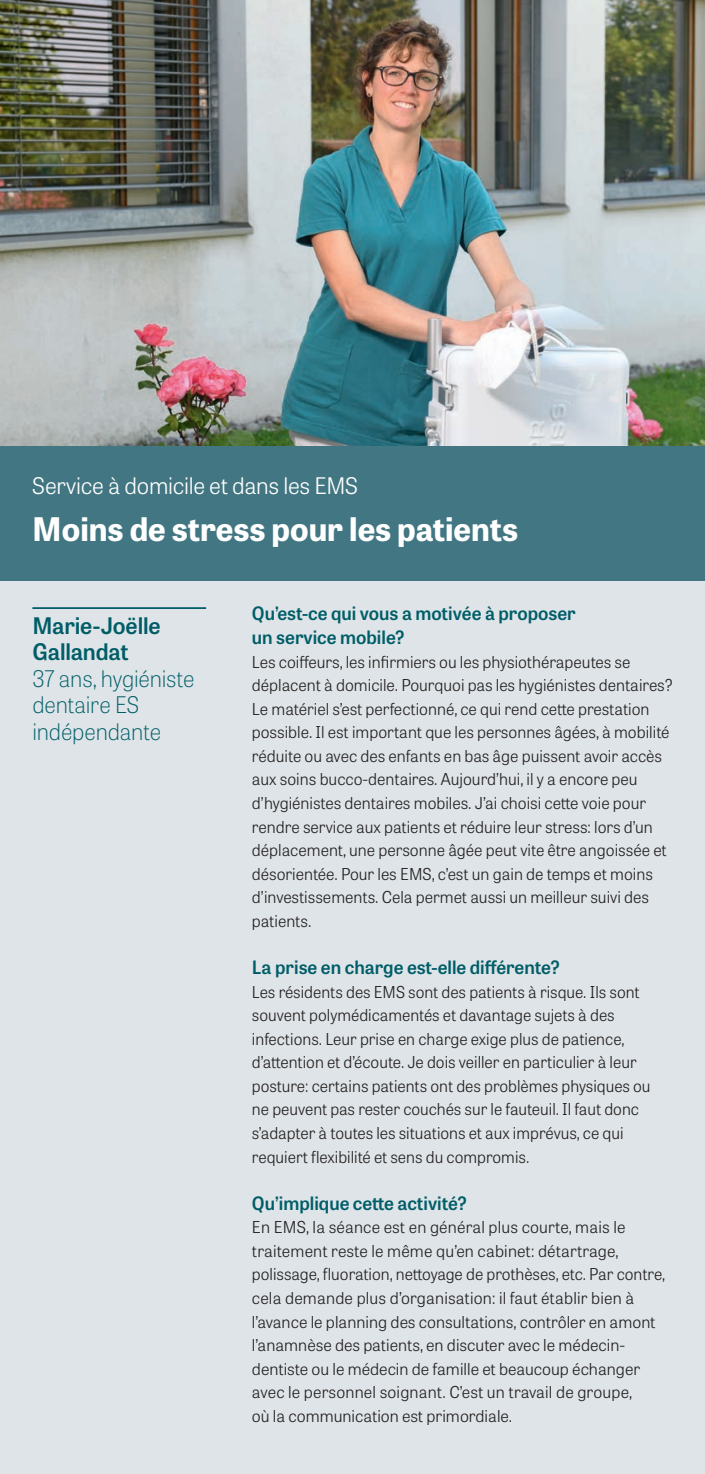
<style>
.page{position:relative;width:705px;height:1474px;background:#fff}
.page>*{position:absolute;margin:0;border:0;box-sizing:border-box;transform-origin:0 0}
.t1{font:700 32.38px "Tablet Gothic";color:#fff}
.t2{font:100 22.75px/26.6px "Tablet Gothic";letter-spacing:-.01em;color:#005d68}
.t3{font:300 22.75px "Tablet Gothic";letter-spacing:-.015em;color:#fff}
.t4{font:600 22.75px/26.2px "Tablet Gothic";letter-spacing:-.01em;color:#005d68}
.t5{font:600 18.38px/23.6px "Tablet Gothic";color:#005d68}
.t6{font:300 16.28px/23.6px "Tablet Gothic";color:#231f20}
</style>
<div class="page">
<img style="left:0;top:0;width:704px;height:446px">
<div style="left:0;top:491px;width:704px;height:982px;background:#dee4e7"></div>
<div style="left:0;top:446px;width:704px;height:134px;background:#417682"></div>
<hr style="left:32px;top:607px;width:174px;height:2px;background:#005d68">
<h2 class="t3" style="left:32px;top:470px;width:327px">Service à domicile et dans les EMS</h2>
<h1 class="t1" style="left:32px;top:506px;width:487px">Moins de stress pour les patients</h1>
<h2 class="t4" style="left:32px;top:611px;width:130px">Marie-Joëlle<br>Gallandat</h2>
<h2 class="t2" style="left:32px;top:664px;width:163px">37 ans, hygiéniste dentaire ES indépendante</h2>
<p class="t5" style="left:252px;top:601px;width:325px">Qu’est-ce qui vous a motivée à proposer un service mobile?</p>
<p class="t6" style="left:252px;top:649px;width:422px">Les coiffeurs, les infirmiers ou les physiothérapeutes se déplacent à domicile. Pourquoi pas les hygiénistes dentaires?<br>Le matériel s’est perfectionné, ce qui rend cette prestation possible. Il est important que les personnes âgées, à mobilité réduite ou avec des enfants en bas âge puissent avoir accès aux soins bucco-dentaires. Aujourd’hui, il y a encore peu d’hygiénistes dentaires mobiles. J’ai choisi cette voie pour rendre service aux patients et réduire leur stress: lors d’un déplacement, une personne âgée peut vite être angoissée et désorientée. Pour les EMS, c’est un gain de temps et moins d’investissements. Cela permet aussi un meilleur suivi des patients.</p>
<p class="t5" style="left:252px;top:954px;width:309px">La prise en charge est-elle différente?</p>
<p class="t6" style="left:252px;top:979px;width:400px">Les résidents des EMS sont des patients à risque. Ils sont souvent polymédicamentés et davantage sujets à des infections. Leur prise en charge exige plus de patience, d’attention et d’écoute. Je dois veiller en particulier à leur posture: certains patients ont des problèmes physiques ou ne peuvent pas rester couchés sur le fauteuil. Il faut donc s’adapter à toutes les situations et aux imprévus, ce qui requiert flexibilité et sens du compromis.</p>
<p class="t5" style="left:252px;top:1190px;width:216px">Qu’implique cette activité?</p>
<p class="t6" style="left:252px;top:1214px;width:414px">En EMS, la séance est en général plus courte, mais le traitement reste le même qu’en cabinet: détartrage, polissage, fluoration, nettoyage de prothèses, etc. Par contre, cela demande plus d’organisation: il faut établir bien à l’avance le planning des consultations, contrôler en amont l’anamnèse des patients, en discuter avec le médecin&shy;dentiste ou le médecin de famille et beaucoup échanger avec le personnel soignant. C’est un travail de groupe,<br>où la communication est primordiale.</p>
</div>
